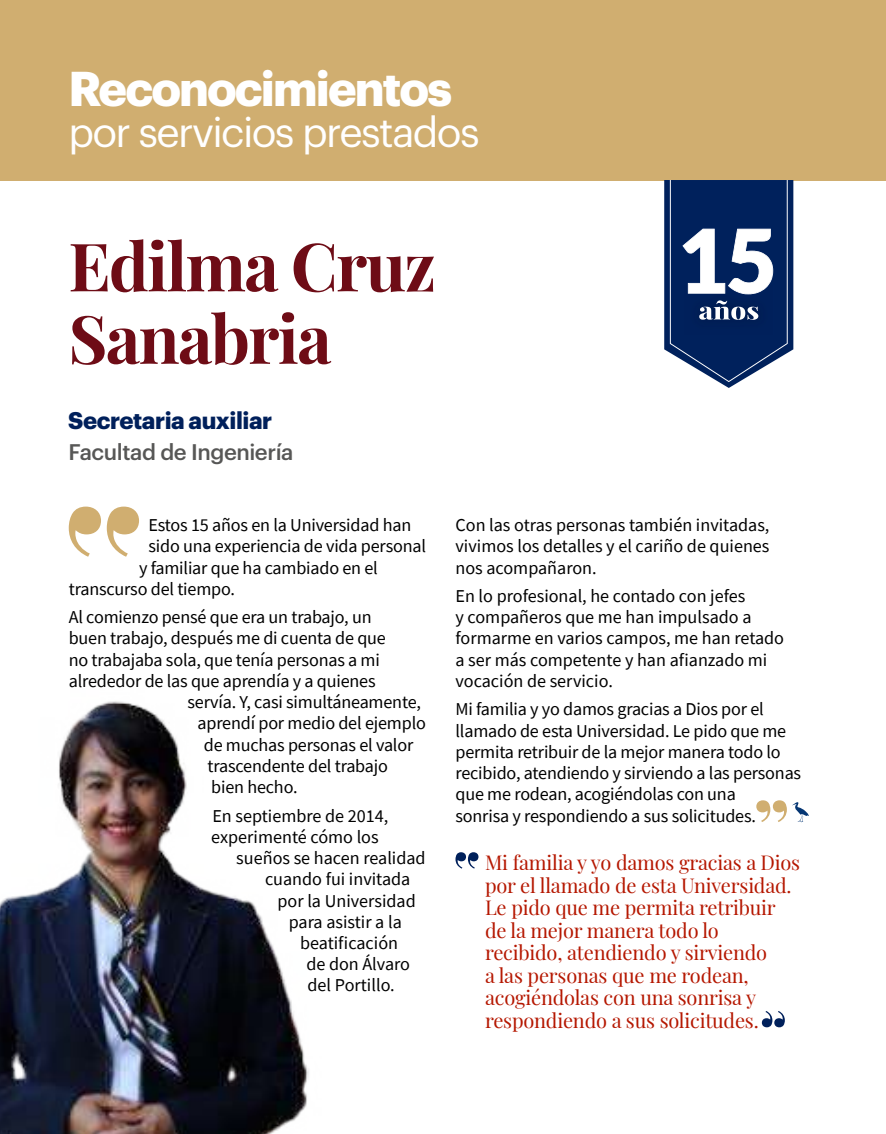
<style>
.page{position:relative;width:886px;height:1134px;background:#fff}
.page>*{position:absolute;margin:0;border:0;box-sizing:border-box;transform-origin:0 0}
.t1{font:700 66.75px/72.5px "Playfair Display";letter-spacing:-.025em;color:#6e0c16}
.t2{font:700 47.88px "Graphik";letter-spacing:-.04em;color:#fff}
.t3{font:41px "Graphik";letter-spacing:-.04em;color:#fff}
.t4{font:700 23.62px "Graphik";letter-spacing:-.02em;color:#00205b}
.t5{font:500 22.12px "Graphik";letter-spacing:-.02em;color:#575756}
.t6{font:20px/22.5px "Playfair Display";letter-spacing:-.01em;color:#b51700}
.t7{font:18.12px/21.2px "Source Sans Pro";letter-spacing:-.01em;color:#000}
</style>
<div class="page">
<div style="left:0;top:0;width:886px;height:180px;background:#d0ae70"></div>
<svg style="left:756px;top:800px;width:53px;height:22px"></svg>
<svg style="left:664px;top:180px;width:129px;height:208px"></svg>
<img style="left:0;top:701px;width:309px;height:433px">
<svg style="left:455px;top:852px;width:23px;height:17px"></svg>
<svg style="left:762px;top:1011px;width:23px;height:16px"></svg>
<svg style="left:69px;top:507px;width:70px;height:50px"></svg>
<h2 class="t2" style="left:68px;top:51px;width:385px">Reconocimientos</h2>
<h3 class="t3" style="left:68px;top:101px;width:413px">por servicios prestados</h3>
<h1 class="t1" style="left:68px;top:224px;width:369px">Edilma Cruz<br>Sanabria</h1>
<h3 class="t4" style="left:68px;top:402px;width:205px">Secretaria auxiliar</h3>
<p class="t5" style="left:68px;top:435px;width:227px">Facultad de Ingeniería</p>
<p class="t7" style="left:148px;top:514px;width:264px">Estos 15 años en la Universidad han</p>
<p class="t7" style="left:148px;top:536px;width:279px">sido una experiencia de vida personal</p>
<p class="t7" style="left:139px;top:557px;width:240px">y familiar que ha cambiado en el</p>
<p class="t7" style="left:69px;top:578px;width:168px">transcurso del tiempo.</p>
<p class="t7" style="left:69px;top:606px;width:304px">Al comienzo pensé que era un trabajo, un</p>
<p class="t7" style="left:69px;top:628px;width:319px">buen trabajo, después me di cuenta de que</p>
<p class="t7" style="left:69px;top:649px;width:313px">no trabajaba sola, que tenía personas a mi</p>
<p class="t7" style="left:69px;top:670px;width:308px">alrededor de las que aprendía y a quienes</p>
<p class="t7" style="left:188px;top:691px;width:235px">servía. Y, casi simultáneamente,</p>
<p class="t7" style="left:198px;top:713px;width:230px">aprendí por medio del ejemplo</p>
<p class="t7" style="left:204px;top:734px;width:211px">de muchas personas el valor</p>
<p class="t7" style="left:208px;top:755px;width:182px">trascendente del trabajo</p>
<p class="t7" style="left:211px;top:776px;width:88px">bien hecho.</p>
<p class="t7" style="left:213px;top:805px;width:177px">En septiembre de 2014,</p>
<p class="t7" style="left:211px;top:826px;width:169px">experimenté cómo los</p>
<p class="t7" style="left:236px;top:847px;width:191px">sueños se hacen realidad</p>
<p class="t7" style="left:265px;top:868px;width:147px">cuando fui invitada</p>
<p class="t7" style="left:278px;top:890px;width:140px">por la Universidad</p>
<p class="t7" style="left:289px;top:911px;width:114px">para asistir a la</p>
<p class="t7" style="left:300px;top:932px;width:99px">beatificación</p>
<p class="t7" style="left:306px;top:953px;width:105px">de don Álvaro</p>
<p class="t7" style="left:308px;top:975px;width:89px">del Portillo.</p>
<p class="t7" style="left:455px;top:514px;width:315px;text-align:justify">Con las otras personas también invitadas, vivimos los detalles y el cariño de quienes nos acompañaron.</p>
<p class="t7" style="left:455px;top:585px;width:330px">En lo profesional, he contado con jefes<br>y compañeros que me han impulsado a formarme en varios campos, me han retado a ser más competente y han afianzado mi vocación de servicio.</p>
<p class="t7" style="left:455px;top:698px;width:347px">Mi familia y yo damos gracias a Dios por el llamado de esta Universidad. Le pido que me permita retribuir de la mejor manera todo lo recibido, atendiendo y sirviendo a las personas que me rodean, acogiéndolas con una<br>sonrisa y respondiendo a sus solicitudes.</p>
<p class="t6" style="left:485px;top:850px;width:317px">Mi familia y yo damos gracias a Dios por el llamado de esta Universidad.<br>Le pido que me permita retribuir de la mejor manera todo lo recibido, atendiendo y sirviendo<br>a las personas que me rodean, acogiéndolas con una sonrisa y respondiendo a sus solicitudes.</p>
</div>
